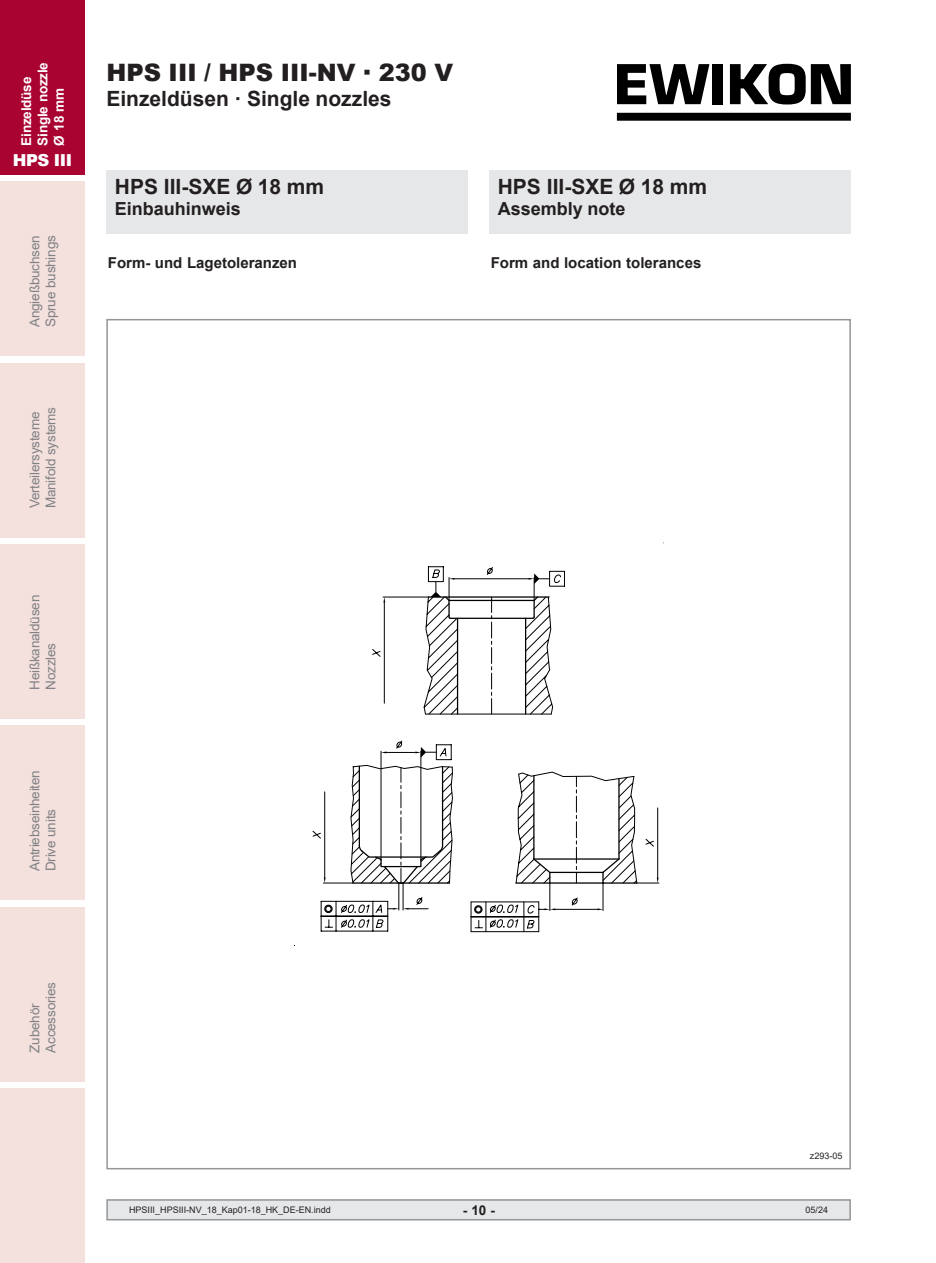
<style>
.page{position:relative;width:936px;height:1263px;background:#fff}
.page>*{position:absolute;margin:0;border:0;box-sizing:border-box;transform-origin:0 0}
.t1{font:900 24px "Arial";color:#231f20}
.Arial-14pt-fett{font:700 21px "Arial";color:#231f20}
.Arial-12pt-fett{font:700 18px "Arial";color:#231f20}
.t2{font:900 16.5px "Arial";letter-spacing:-.025em;color:#fff}
.t3{font:700 15px "Arial";color:#231f20}
.t4{font:13.5px/16.2px "Arial";letter-spacing:-.015em;color:#808285}
.t5{font:700 13.5px/16.2px "Arial";letter-spacing:-.015em;color:#fff}
.t6{font:700 13.5px "Arial";color:#231f20}
.t7{font:9px "Arial";color:#231f20}
</style>
<div class="page">
<div style="left:106px;top:1199px;width:744px;height:21px;background:#e6e7e9;border:2px solid #939598"></div>
<div style="left:0;top:0;width:85px;height:174px;background:#a90332"></div>
<div style="left:0;top:181px;width:85px;height:175px;background:#f4e0dd"></div>
<div style="left:0;top:363px;width:85px;height:174px;background:#f4e0dd"></div>
<div style="left:0;top:544px;width:85px;height:175px;background:#f4e0dd"></div>
<div style="left:0;top:907px;width:85px;height:174px;background:#f4e0dd"></div>
<div style="left:0;top:1089px;width:85px;height:174px;background:#f4e0dd"></div>
<div style="left:0;top:726px;width:85px;height:174px;background:#f4e0dd"></div>
<div style="left:617px;top:113px;width:233px;height:8px;background:#000"></div>
<svg style="left:617px;top:64px;width:92px;height:40px"></svg>
<div style="left:712px;top:64px;width:11px;height:40px;background:#000"></div>
<svg style="left:729px;top:64px;width:121px;height:40px"></svg>
<div style="left:106px;top:170px;width:362px;height:64px;background:#e6e7e9"></div>
<div style="left:489px;top:170px;width:361px;height:64px;background:#e6e7e9"></div>
<svg style="left:312px;top:566px;width:347px;height:366px"></svg>
<p class="t5" style="left:19px;top:146px;width:85px;rotate:-90deg">Einzeldüse<br>Single nozzle<br>Ø 18 mm</p>
<p class="t2" style="left:13px;top:148px;width:61px">HPS III</p>
<p class="t4" style="left:26px;top:327px;width:93px;rotate:-90deg">Angießbuchsen<br>Sprue bushings</p>
<p class="t4" style="left:26px;top:508px;width:103px;rotate:-90deg">Verteilersysteme<br>Manifold systems</p>
<p class="t4" style="left:26px;top:690px;width:96px;rotate:-90deg">Heißkanaldüsen<br>Nozzles</p>
<p class="t4" style="left:26px;top:871px;width:103px;rotate:-90deg">Antriebseinheiten<br>Drive units</p>
<h1 class="t1" style="left:106px;top:55px;width:348px">HPS III / HPS III-NV ∙ 230 V</h1>
<h2 class="Arial-14pt-fett" style="left:106px;top:84px;width:287px">Einzeldüsen · Single nozzles</h2>
<p class="Arial-14pt-fett" style="left:115px;top:172px;width:211px">HPS III-SXE Ø 18 mm</p>
<p class="Arial-12pt-fett" style="left:115px;top:196px;width:128px">Einbauhinweis</p>
<p class="Arial-14pt-fett" style="left:497px;top:172px;width:211px">HPS III-SXE Ø 18 mm</p>
<p class="Arial-12pt-fett" style="left:497px;top:196px;width:129px">Assembly note</p>
<p class="t3" style="left:108px;top:252px;width:191px">Form- und Lagetoleranzen</p>
<p class="t3" style="left:490px;top:252px;width:212px">Form and location tolerances</p>
<p class="t4" style="left:26px;top:1053px;width:72px;rotate:-90deg">Zubehör<br>Accessories</p>
<p class="t7" style="left:809px;top:1150px;width:34px">z293-05</p>
<p class="t7" style="left:129px;top:1204px;width:203px">HPSIII_HPSIII-NV_18_Kap01-18_HK_DE-EN.indd</p>
<p class="t6" style="left:462px;top:1200px;width:34px">- 10 -</p>
<p class="t7" style="left:805px;top:1204px;width:24px">05/24</p>
</div>
